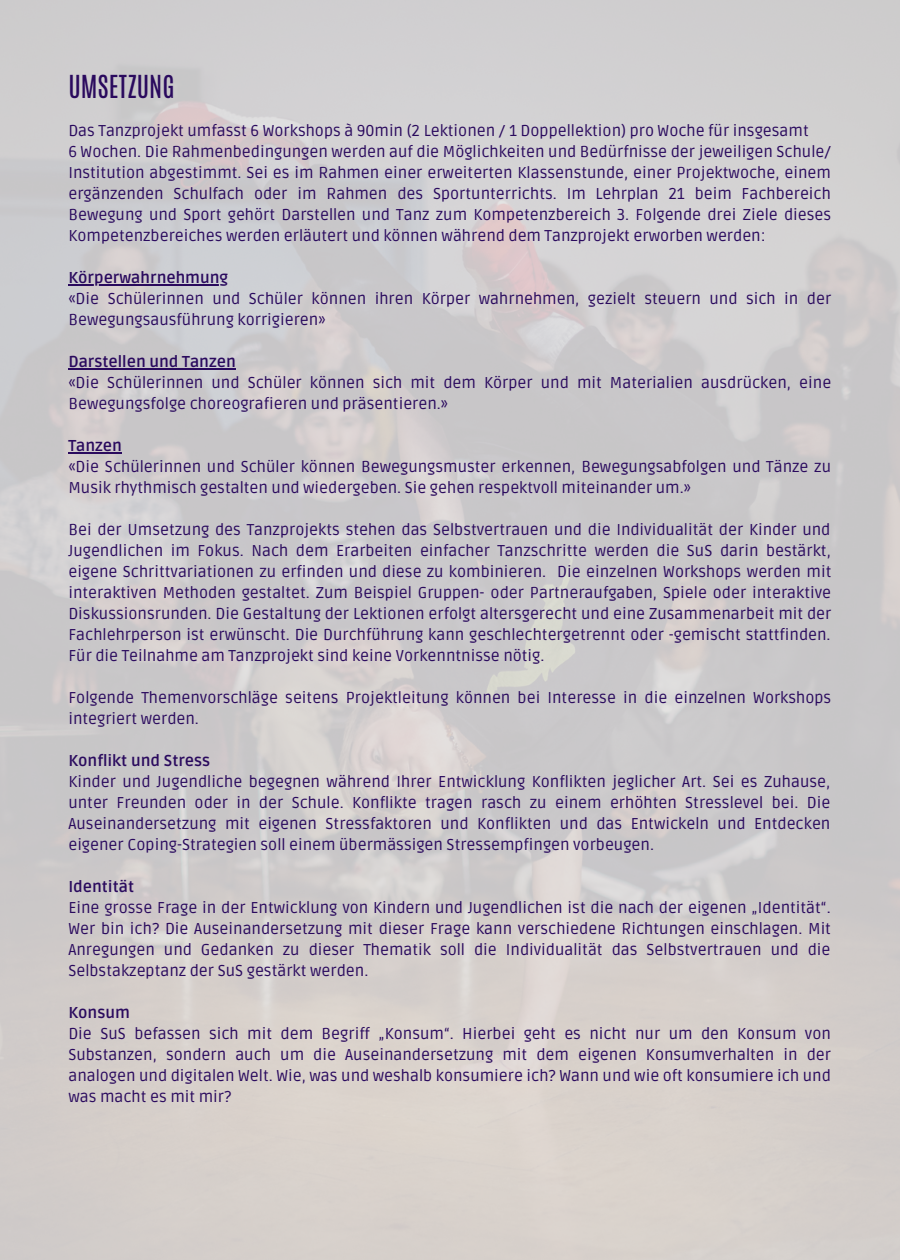
<style>
.page{position:relative;width:900px;height:1260px;background:#fff}
.page>*{position:absolute;margin:0;border:0;box-sizing:border-box;transform-origin:0 0}
.t1{font:26.5px "Antonio";color:#2a0a5e}
.t2{font:15.75px/21px "Ruda";color:#2a0a5e;text-align:justify}
.t3{font:700 15.75px "Ruda";color:#2a0a5e}
</style>
<div class="page">
<hr style="left:68px;top:284px;width:160px;height:2px;background:#2a0a5e">
<hr style="left:68px;top:368px;width:168px;height:2px;background:#2a0a5e">
<hr style="left:68px;top:452px;width:54px;height:2px;background:#2a0a5e">
<p class="t1" style="left:68px;top:68px;width:108px">UMSETZUNG</p>
<p class="t2" style="left:68px;top:121px;width:742px">Das Tanzprojekt umfasst 6 Workshops à 90min (2 Lektionen / 1 Doppellektion) pro Woche für insgesamt</p>
<p class="t2" style="left:68px;top:142px;width:764px">6 Wochen. Die Rahmenbedingungen werden auf die Möglichkeiten und Bedürfnisse der jeweiligen Schule/ Institution abgestimmt. Sei es im Rahmen einer erweiterten Klassenstunde, einer Projektwoche, einem ergänzenden Schulfach oder im Rahmen des Sportunterrichts. Im Lehrplan 21 beim Fachbereich Bewegung und Sport gehört Darstellen und Tanz zum Kompetenzbereich 3. Folgende drei Ziele dieses Kompetenzbereiches werden erläutert und können während dem Tanzprojekt erworben werden:</p>
<p class="t3" style="left:68px;top:268px;width:161px">Körperwahrnehmung</p>
<p class="t2" style="left:68px;top:289px;width:764px">«Die Schülerinnen und Schüler können ihren Körper wahrnehmen, gezielt steuern und sich in der<br>Bewegungsausführung korrigieren»</p>
<p class="t3" style="left:68px;top:352px;width:169px">Darstellen und Tanzen</p>
<p class="t2" style="left:68px;top:373px;width:764px">«Die Schülerinnen und Schüler können sich mit dem Körper und mit Materialien ausdrücken, eine<br>Bewegungsfolge choreografieren und präsentieren.»</p>
<p class="t3" style="left:68px;top:436px;width:55px">Tanzen</p>
<p class="t2" style="left:68px;top:457px;width:764px">«Die Schülerinnen und Schüler können Bewegungsmuster erkennen, Bewegungsabfolgen und Tänze zu<br>Musik rhythmisch gestalten und wiedergeben. Sie gehen respektvoll miteinander um.»</p>
<p class="t2" style="left:68px;top:520px;width:765px">Bei der Umsetzung des Tanzprojekts stehen das Selbstvertrauen und die Individualität der Kinder und Jugendlichen im Fokus. Nach dem Erarbeiten einfacher Tanzschritte werden die SuS darin bestärkt, eigene Schrittvariationen zu erfinden und diese zu kombinieren. Die einzelnen Workshops werden mit interaktiven Methoden gestaltet. Zum Beispiel Gruppen- oder Partneraufgaben, Spiele oder interaktive Diskussionsrunden. Die Gestaltung der Lektionen erfolgt altersgerecht und eine Zusammenarbeit mit der Fachlehrperson ist erwünscht. Die Durchführung kann geschlechtergetrennt oder -gemischt stattfinden.<br>Für die Teilnahme am Tanzprojekt sind keine Vorkenntnisse nötig.</p>
<p class="t2" style="left:68px;top:688px;width:765px">Folgende Themenvorschläge seitens Projektleitung können bei Interesse in die einzelnen Workshops integriert werden.</p>
<p class="t3" style="left:68px;top:751px;width:143px">Konflikt und Stress</p>
<p class="t2" style="left:68px;top:772px;width:764px">Kinder und Jugendliche begegnen während Ihrer Entwicklung Konflikten jeglicher Art. Sei es Zuhause, unter Freunden oder in der Schule. Konflikte tragen rasch zu einem erhöhten Stresslevel bei. Die Auseinandersetzung mit eigenen Stressfaktoren und Konflikten und das Entwickeln und Entdecken eigener Coping-Strategien soll einem übermässigen Stressempfingen vorbeugen.</p>
<p class="t3" style="left:68px;top:877px;width:67px">Identität</p>
<p class="t2" style="left:68px;top:898px;width:764px">Eine grosse Frage in der Entwicklung von Kindern und Jugendlichen ist die nach der eigenen „Identität“.<br>Wer bin ich? Die Auseinandersetzung mit dieser Frage kann verschiedene Richtungen einschlagen. Mit Anregungen und Gedanken zu dieser Thematik soll die Individualität das Selbstvertrauen und die Selbstakzeptanz der SuS gestärkt werden.</p>
<p class="t3" style="left:68px;top:1003px;width:63px">Konsum</p>
<p class="t2" style="left:68px;top:1024px;width:764px">Die SuS befassen sich mit dem Begriff „Konsum“. Hierbei geht es nicht nur um den Konsum von Substanzen, sondern auch um die Auseinandersetzung mit dem eigenen Konsumverhalten in der analogen und digitalen Welt. Wie, was und weshalb konsumiere ich? Wann und wie oft konsumiere ich und was macht es mit mir?</p>
</div>
